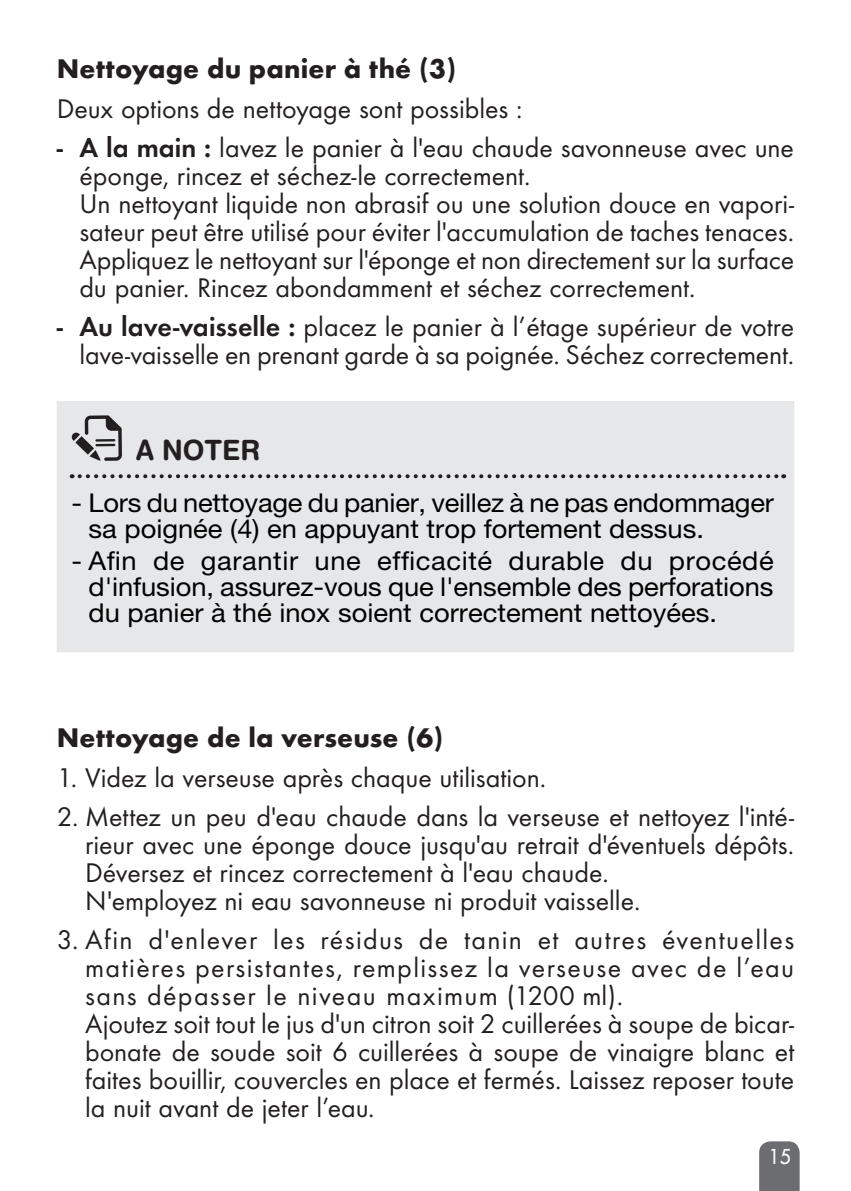
<style>
.page{position:relative;width:851px;height:1191px;background:#fff}
.page>*{position:absolute;margin:0;border:0;box-sizing:border-box;transform-origin:0 0}
.t1{font:28px/28px "Futura T";color:#231f20}
.t2{font:700 28px "Futura T";letter-spacing:.005em;color:#231f20}
.t3{font:700 28px "Helvetica Rounded";color:#231f20;scale:.95 1}
.t4{font:26px/26px "Helvetica Neue";color:#000;scale:1.05 1}
.t5{font:20px "Futura";color:#fff;scale:.95 1}
.s1{font-weight:600}
</style>
<div class="page">
<div style="left:759px;top:1141px;width:40px;height:50px;background:#6c6d70"></div>
<div style="left:57px;top:401px;width:737px;height:251px;background:#e6e7e9"></div>
<svg style="left:71px;top:415px;width:51px;height:46px"></svg>
<svg style="left:80px;top:474px;width:704px;height:4px"></svg>
<p class="t2" style="left:57px;top:52px;width:401px">Nettoyage du panier à thé (3)</p>
<p class="t1" style="left:57px;top:94px;width:467px">Deux options de nettoyage sont possibles :</p>
<p class="t1" style="left:79px;top:133px;width:716px;text-indent:-23px"><span class="s1">- A la main :</span> lavez le panier à l'eau chaude savonneuse avec une éponge, rincez et séchez-le correctement.<br>Un nettoyant liquide non abrasif ou une solution douce en vapori&shy;sateur peut être utilisé pour éviter l'accumulation de taches tenaces.<br>Appliquez le nettoyant sur l'éponge et non directement sur la surface du panier. Rincez abondamment et séchez correctement.</p>
<p class="t1" style="left:57px;top:313px;width:739px;text-align:right"><span class="s1">- Au lave-vaisselle :</span> placez le panier à l’étage supérieur de votre lave-vaisselle en prenant garde à sa poignée. Séchez correctement.</p>
<p class="t3" style="left:136px;top:433px;width:123px">A NOTER</p>
<p class="t4" style="left:89px;top:489px;width:654px;text-indent:-17px">- Lors du nettoyage du panier, veillez à ne pas endommager sa poignée (4) en appuyant trop fortement dessus.</p>
<p class="t4" style="left:89px;top:547px;width:654px;text-align:justify;text-indent:-17px">- Afin de garantir une efficacité durable du procédé d'infusion, assurez-vous que l'ensemble des perforations du panier à thé inox soient correctement nettoyées.</p>
<p class="t2" style="left:57px;top:721px;width:388px">Nettoyage de la verseuse (6)</p>
<p class="t1" style="left:57px;top:763px;width:491px">1. Videz la verseuse après chaque utilisation.</p>
<p class="t1" style="left:85px;top:802px;width:710px;text-indent:-28px">2. Mettez un peu d'eau chaude dans la verseuse et nettoyez l'inté&shy;rieur avec une éponge douce jusqu'au retrait d'éventuels dépôts.<br>Déversez et rincez correctement à l'eau chaude.<br>N'employez ni eau savonneuse ni produit vaisselle.</p>
<p class="t1" style="left:85px;top:925px;width:710px;text-indent:-28px">3. Afin d'enlever les résidus de tanin et autres éventuelles matières persistantes, remplissez la verseuse avec de l’eau sans dépasser le niveau maximum (1200 ml).<br>Ajoutez soit tout le jus d'un citron soit 2 cuillerées à soupe de bicar&shy;bonate de soude soit 6 cuillerées à soupe de vinaigre blanc et faites bouillir, couvercles en place et fermés. Laissez reposer toute la nuit avant de jeter l’eau.</p>
<p class="t5" style="left:768px;top:1144px;width:25px">15</p>
</div>
